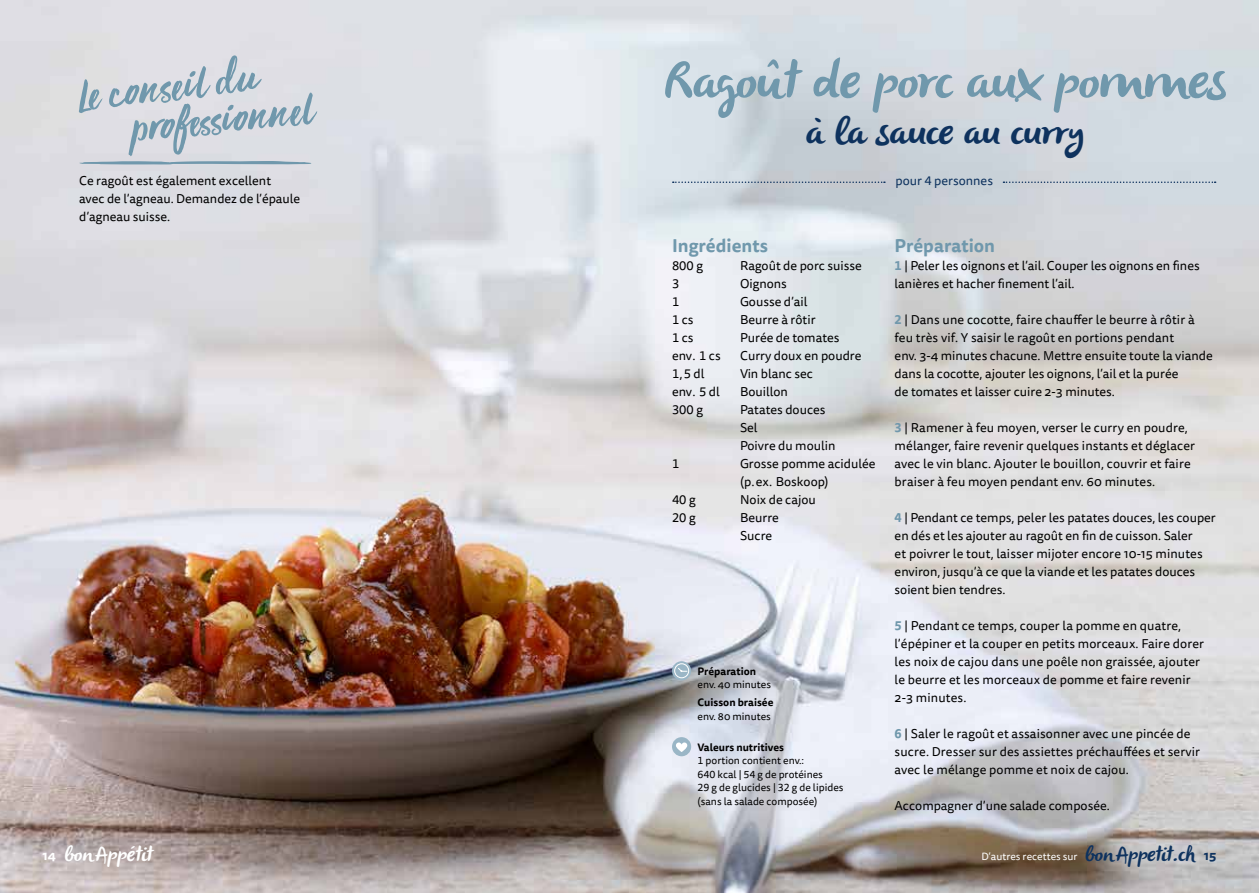
<style>
.page{position:relative;width:1259px;height:893px;background:#fff}
.page>*{position:absolute;margin:0;border:0;box-sizing:border-box;transform-origin:0 0}
.t1{font:italic 52.5px "Olivier";letter-spacing:-.01em;color:#7098ac}
.t2{font:48px/37.5px "Viva Beautiful B";color:#7098ac}
.t3{font:italic 37.5px "Olivier";color:#0e325e}
.t4{font:italic 21px "Olivier";color:#fff}
.t5{font:700 18px "Tisa Sans OT";color:#7098ac}
.t6{font:12.75px/18px "Tisa Sans OT";color:#000}
.t7{font:12.75px "Tisa Sans OT";color:#0e325e}
.t8{font:10.5px/13.5px "Tisa Sans OT";color:#000}
.t9{font:700 10.5px "Tisa Sans OT";color:#000}
.t10{font:10.5px "Tisa Sans OT";color:#fff}
.s1{font-weight:700;color:#7098ac}
.s2{font-family:"Tisa Sans OT";font-weight:700;font-style:normal;font-size:12.75px}
.s3{font-family:"Olivier";font-style:italic;font-size:21px;color:#0e325e}
.s4{font-weight:700;font-size:12.75px;color:#0e325e}
</style>
<div class="page">
<img style="left:0;top:0;width:1259px;height:893px">
<svg style="left:672px;top:661px;width:19px;height:19px"></svg>
<div style="left:674px;top:663px;width:15px;height:15px;border:1px solid #fff;border-radius:50%"></div>
<svg style="left:677px;top:667px;width:10px;height:5px"></svg>
<div style="left:672px;top:737px;width:19px;height:19px;background:#9ab6c6;border-radius:50%"></div>
<svg style="left:676px;top:742px;width:11px;height:10px"></svg>
<svg style="left:1003px;top:181px;width:212px;height:2px"></svg>
<svg style="left:673px;top:181px;width:212px;height:2px"></svg>
<svg style="left:79px;top:161px;width:233px;height:3px"></svg>
<h2 class="t2" style="left:126px;top:68px;width:183px;text-indent:-51px;rotate:-6deg">Le conseil du profes sionnel</h2>
<p class="t6" style="left:79px;top:172px;width:223px">Ce ragoût est également excellent<br>avec de l’agneau. Demandez de l’épaule d’agneau suisse.</p>
<h1 class="t1" style="left:663px;top:51px;width:575px">Ragoûtdeporc aux pommes</h1>
<h3 class="t3" style="left:805px;top:110px;width:280px">à la sauceau c urry</h3>
<p class="t7" style="left:895px;top:173px;width:99px">pour 4 personnes</p>
<h3 class="t5" style="left:672px;top:234px;width:98px">Ingrédients</h3>
<p class="t6" style="left:672px;top:257px;width:32px">800 g</p>
<p class="t6" style="left:740px;top:257px;width:123px">Ragoût de porc suisse</p>
<p class="t6" style="left:672px;top:275px;width:9px">3</p>
<p class="t6" style="left:740px;top:275px;width:48px">Oignons</p>
<p class="t6" style="left:672px;top:293px;width:9px">1</p>
<p class="t6" style="left:740px;top:293px;width:69px">Gousse d’ail</p>
<p class="t6" style="left:672px;top:311px;width:23px">1 cs</p>
<p class="t6" style="left:740px;top:311px;width:77px">Beurre à rôtir</p>
<p class="t6" style="left:672px;top:329px;width:23px">1 cs</p>
<p class="t6" style="left:740px;top:329px;width:101px">Purée de tomates</p>
<p class="t6" style="left:672px;top:347px;width:50px">env. 1 cs</p>
<p class="t6" style="left:740px;top:347px;width:123px">Curry doux en poudre</p>
<p class="t6" style="left:672px;top:365px;width:34px">1,5 dl</p>
<p class="t6" style="left:740px;top:365px;width:74px">Vin blanc sec</p>
<p class="t6" style="left:672px;top:383px;width:49px">env. 5 dl</p>
<p class="t6" style="left:740px;top:383px;width:49px">Bouillon</p>
<p class="t6" style="left:672px;top:401px;width:32px">300 g</p>
<p class="t6" style="left:740px;top:401px;width:97px">Patates douces<br>Sel<br>Poivre du moulin</p>
<p class="t6" style="left:672px;top:455px;width:9px">1</p>
<p class="t6" style="left:740px;top:455px;width:137px">Grosse pomme acidulée (p.ex. Boskoop)</p>
<p class="t6" style="left:672px;top:491px;width:25px">40 g</p>
<p class="t6" style="left:740px;top:491px;width:77px">Noix de cajou</p>
<p class="t6" style="left:672px;top:509px;width:25px">20 g</p>
<p class="t6" style="left:740px;top:509px;width:40px">Beurre<br>Sucre</p>
<p class="t9" style="left:697px;top:664px;width:60px">Préparation</p>
<p class="t8" style="left:697px;top:678px;width:75px">env. 40 minutes</p>
<p class="t9" style="left:697px;top:696px;width:77px">Cuisson braisée</p>
<p class="t8" style="left:697px;top:710px;width:75px">env. 80 minutes</p>
<p class="t9" style="left:697px;top:740px;width:88px">Valeurs nutritives</p>
<p class="t8" style="left:697px;top:754px;width:147px">1 portion contient env.:<br>640 kcal | 54 g de protéines<br>29 g de glucides | 32 g de lipides (sans la salade composée)</p>
<h3 class="t5" style="left:894px;top:234px;width:102px">Préparation</h3>
<p class="t6" style="left:894px;top:257px;width:306px"><span class="s1">1</span> | Peler les oignons et l’ail. Couper les oignons en fines lanières et hacher finement l’ail.</p>
<p class="t6" style="left:894px;top:311px;width:319px"><span class="s1">2</span> | Dans une cocotte, faire chauffer le beurre à rôtir à feu très vif. Y saisir le ragoût en portions pendant<br>env. 3-4 minutes chacune. Mettre ensuite toute la viande dans la cocotte, ajouter les oignons, l’ail et la purée<br>de tomates et laisser cuire 2-3 minutes.</p>
<p class="t6" style="left:894px;top:419px;width:302px"><span class="s1">3</span> | Ramener à feu moyen, verser le curry en poudre, mélanger, faire revenir quelques instants et déglacer avec le vin blanc. Ajouter le bouillon, couvrir et faire braiser à feu moyen pendant env. 60 minutes.</p>
<p class="t6" style="left:894px;top:509px;width:323px"><span class="s1">4</span> | Pendant ce temps, peler les patates douces, les couper en dés et les ajouter au ragoût en fin de cuisson. Saler<br>et poivrer le tout, laisser mijoter encore 10-15 minutes environ, jusqu’à ce que la viande et les patates douces soient bien tendres.</p>
<p class="t6" style="left:894px;top:617px;width:311px"><span class="s1">5</span> | Pendant ce temps, couper la pomme en quatre, l’épépiner et la couper en petits morceaux. Faire dorer les noix de cajou dans une poêle non graissée, ajouter le beurre et les morceaux de pomme et faire revenir 2-3 minutes.</p>
<p class="t6" style="left:894px;top:725px;width:307px"><span class="s1">6</span> | Saler le ragoût et assaisonner avec une pincée de sucre. Dresser sur des assiettes préchauffées et servir avec le mélange pomme et noix de cajou.</p>
<p class="t6" style="left:894px;top:797px;width:217px">Accompagner d’une salade composée.</p>
<h3 class="t4" style="left:43px;top:842px;width:116px"><span class="s2">14</span> bon Appétit</h3>
<p class="t10" style="left:981px;top:850px;width:237px">D’autres recettes sur <span class="s3">bon Appetit.ch</span> <span class="s4">15</span></p>
</div>
